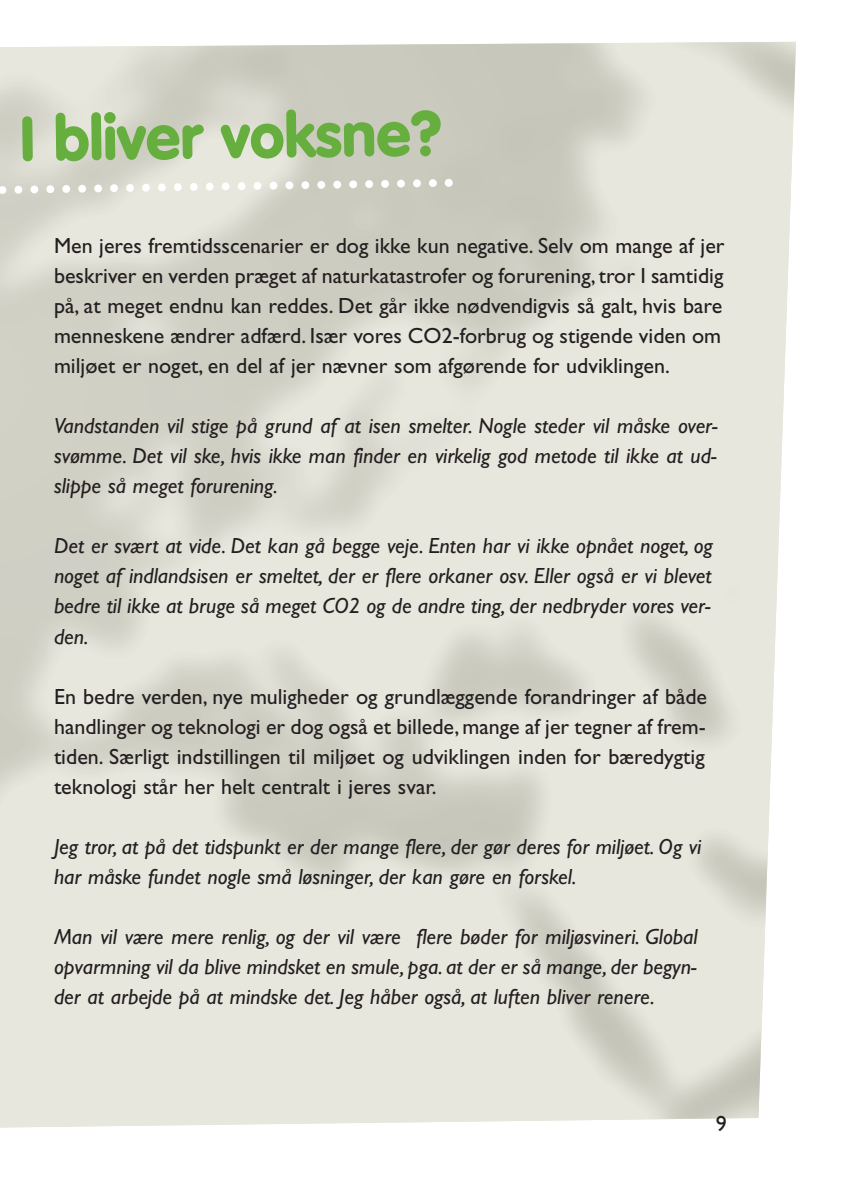
<style>
.page{position:relative;width:841px;height:1192px;background:#fff}
.page>*{position:absolute;margin:0;border:0;box-sizing:border-box;transform-origin:0 0}
.t1{font:900 62px "VAG Rounded";color:#66ae3e}
.t2{font:italic 22px/30px "Gill Sans";color:#231f20;text-align:justify}
.t3{font:22px/30px "Gill Sans";color:#231f20}
</style>
<div class="page">
<svg style="left:0;top:175px;width:452px;height:36px;background:#dad9d0"></svg>
<h1 class="t1" style="left:20px;top:114px;width:423px;rotate:-1deg">I bliver voksne?</h1>
<p class="t3" style="left:54px;top:233px;width:672px">Men jeres fremtidsscenarier er dog ikke kun negative. Selv om mange af jer beskriver en verden præget af naturkatastrofer og forurening, tror I samtidig på, at meget endnu kan reddes. Det går ikke nødvendigvis så galt, hvis bare menneskene ændrer adfærd. Især vores CO2-forbrug og stigende viden om miljøet er noget, en del af jer nævner som afgørende for udviklingen.</p>
<p class="t2" style="left:54px;top:413px;width:665px">Vandstanden vil stige på grund af at isen smelter. Nogle steder vil måske over&shy;svømme. Det vil ske, hvis ikke man finder en virkelig god metode til ikke at ud&shy;slippe så meget forurening.</p>
<p class="t2" style="left:54px;top:533px;width:660px">Det er svært at vide. Det kan gå begge veje. Enten har vi ikke opnået noget, og noget af indlandsisen er smeltet, der er flere orkaner osv. Eller også er vi blevet bedre til ikke at bruge så meget CO2 og de andre ting, der nedbryder vores ver&shy;den.</p>
<p class="t3" style="left:54px;top:683px;width:654px;text-align:justify">En bedre verden, nye muligheder og grundlæggende forandringer af både handlinger og teknologi er dog også et billede, mange af jer tegner af frem&shy;tiden. Særligt indstillingen til miljøet og udviklingen inden for bæredygtig teknologi står her helt centralt i jeres svar.</p>
<p class="t2" style="left:54px;top:833px;width:648px">Jeg tror, at på det tidspunkt er der mange flere, der gør deres for miljøet. Og vi har måske fundet nogle små løsninger, der kan gøre en forskel.</p>
<p class="t2" style="left:54px;top:923px;width:645px">Man vil være mere renlig, og der vil være flere bøder for miljøsvineri. Global opvarmning vil da blive mindsket en smule, pga. at der er så mange, der begyn&shy;der at arbejde på at mindske det. Jeg håber også, at luften bliver renere.</p>
<p class="t3" style="left:715px;top:1111px;width:12px">9</p>
</div>
